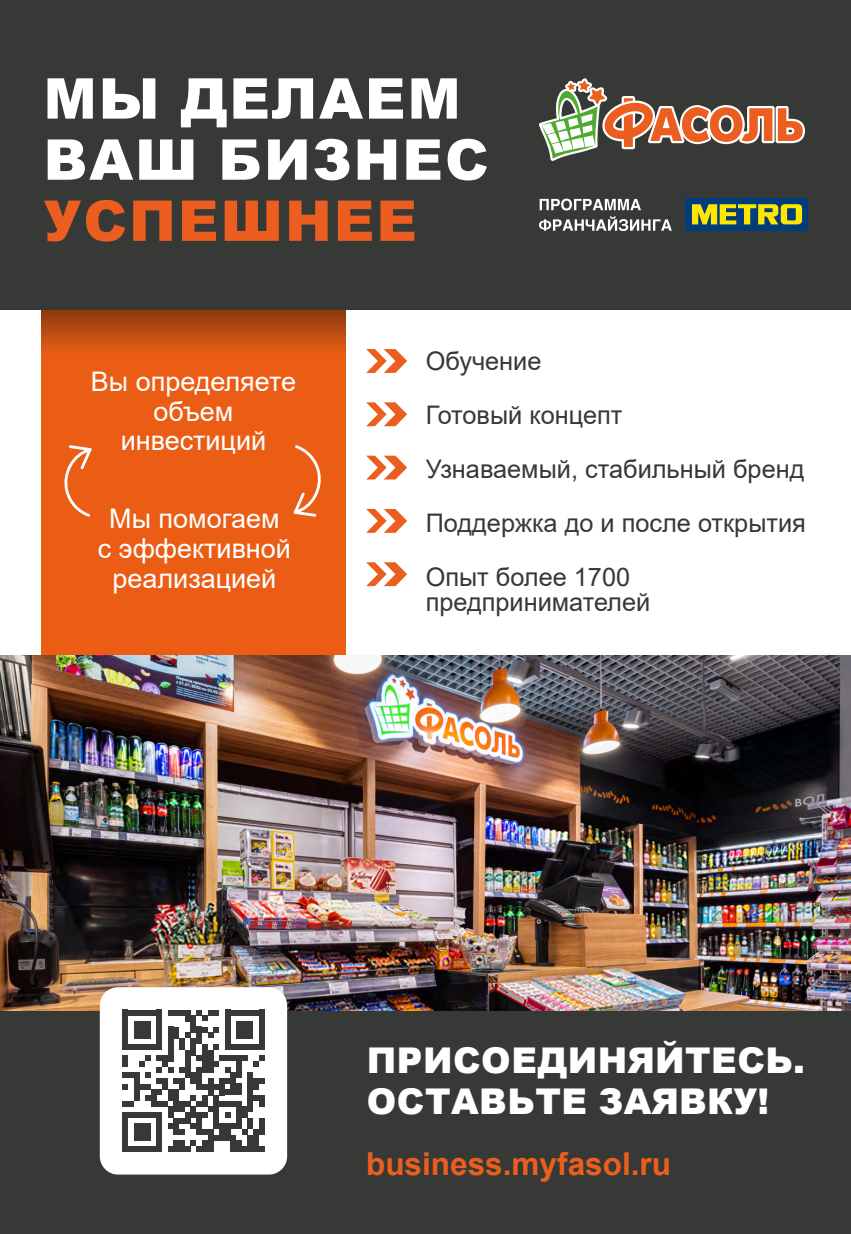
<style>
.page{position:relative;width:851px;height:1234px;background:#fff}
.page>*{position:absolute;margin:0;border:0;box-sizing:border-box;transform-origin:0 0}
.t1{font:900 56.25px/61.1px "Arial";letter-spacing:.035em;color:#fff}
.t2{font:900 56.25px "Arial";letter-spacing:.035em;color:#eb5e1f}
.t3{font:900 35.55px/41.1px "Arial";letter-spacing:.015em;color:#fff}
.t4{font:700 31.5px "Arial";color:#eb5e1f}
.t5{font:27px/29.8px "Arial";color:#fff;text-align:center}
.t6{font:25.5px/54px "Arial";color:#363935}
</style>
<div class="page">
<svg style="left:41px;top:309px;width:305px;height:346px;background:#e35a14"></svg>
<img style="left:0;top:655px;width:850px;height:356px">
<div style="left:0;top:0;width:850px;height:309px;background:#363935"></div>
<div style="left:0;top:1011px;width:850px;height:222px;background:#363935"></div>
<svg style="left:539px;top:78px;width:265px;height:83px"></svg>
<svg style="left:63px;top:443px;width:31px;height:76px;background:#ed7538"></svg>
<svg style="left:291px;top:443px;width:31px;height:75px;background:#ee7538"></svg>
<svg style="left:366px;top:349px;width:41px;height:24px"></svg>
<svg style="left:366px;top:455px;width:41px;height:24px"></svg>
<svg style="left:366px;top:402px;width:41px;height:24px"></svg>
<svg style="left:366px;top:509px;width:41px;height:23px"></svg>
<svg style="left:366px;top:562px;width:41px;height:24px"></svg>
<div style="left:100px;top:986px;width:187px;height:188px;background:#fff;border-radius:18px"></div>
<div style="left:122px;top:1009px;width:6px;height:34px;background:#373937"></div>
<div style="left:134px;top:1021px;width:5px;height:17px;background:#373937"></div>
<div style="left:139px;top:1021px;width:6px;height:17px;background:#373937"></div>
<div style="left:145px;top:1021px;width:6px;height:17px;background:#373937"></div>
<svg style="left:128px;top:1010px;width:28px;height:5px"></svg>
<div style="left:156px;top:1009px;width:6px;height:34px;background:#373937"></div>
<svg style="left:122px;top:1043px;width:40px;height:6px"></svg>
<div style="left:168px;top:1043px;width:5px;height:17px;background:#373937"></div>
<div style="left:185px;top:1049px;width:6px;height:23px;background:#373937"></div>
<div style="left:191px;top:1043px;width:5px;height:12px;background:#373937"></div>
<div style="left:202px;top:1043px;width:6px;height:29px;background:#373937"></div>
<div style="left:208px;top:1049px;width:5px;height:23px;background:#373937"></div>
<svg style="left:168px;top:1010px;width:51px;height:39px"></svg>
<div style="left:225px;top:1009px;width:5px;height:34px;background:#373937"></div>
<div style="left:236px;top:1021px;width:6px;height:17px;background:#373937"></div>
<div style="left:242px;top:1021px;width:5px;height:17px;background:#373937"></div>
<div style="left:247px;top:1021px;width:6px;height:17px;background:#373937"></div>
<svg style="left:230px;top:1009px;width:29px;height:6px"></svg>
<div style="left:259px;top:1009px;width:5px;height:34px;background:#373937"></div>
<svg style="left:225px;top:1043px;width:39px;height:6px"></svg>
<svg style="left:122px;top:1055px;width:142px;height:96px"></svg>
<svg style="left:539px;top:198px;width:102px;height:12px"></svg>
<svg style="left:539px;top:216px;width:132px;height:15px"></svg>
<div style="left:685px;top:198px;width:122px;height:33px;background:#003d7c"></div>
<svg style="left:692px;top:204px;width:110px;height:20px"></svg>
<h1 class="t1" style="left:44px;top:66px;width:446px">МЫ ДЕЛАЕМ<br>ВАШ БИЗНЕС</h1>
<h1 class="t2" style="left:44px;top:180px;width:375px">УСПЕШНЕЕ</h1>
<p class="t5" style="left:91px;top:366px;width:207px">Вы определяете объем инвестиций</p>
<p class="t5" style="left:98px;top:503px;width:194px">Мы помогаем<br>с эффективной реализацией</p>
<p class="t6" style="left:425px;top:333px;width:381px">Обучение<br>Готовый концепт<br>Узнаваемый, стабильный бренд<br>Поддержка до и после открытия<br>Опыт более 1700</p>
<p class="t6" style="left:425px;top:575px;width:226px">предпринимателей</p>
<h2 class="t3" style="left:366px;top:1038px;width:439px">ПРИСОЕДИНЯЙТЕСЬ.<br>ОСТАВЬТЕ ЗАЯВКУ!</h2>
<p class="t4" style="left:366px;top:1140px;width:306px">business.myfasol.ru</p>
</div>
